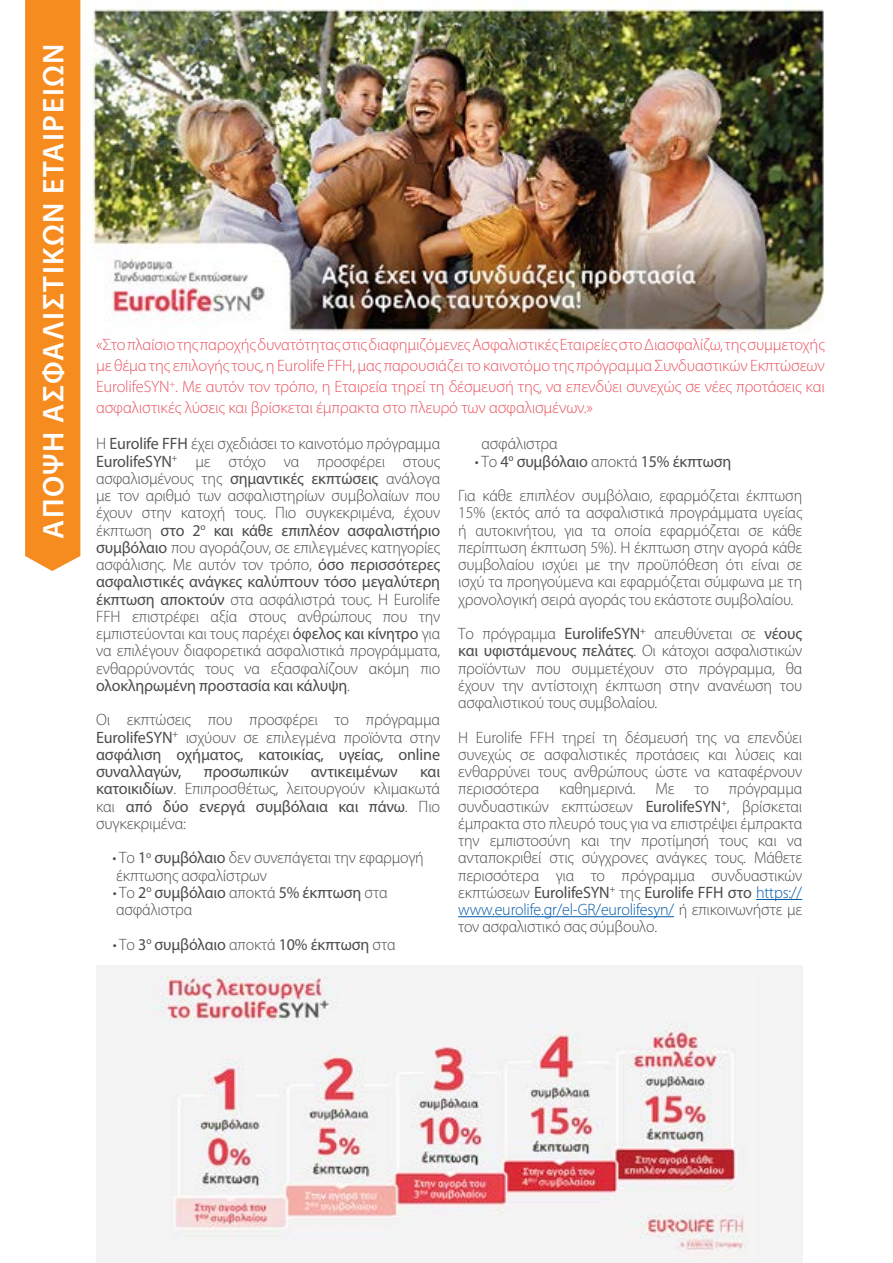
<style>
.page{position:relative;width:893px;height:1263px;background:#fff}
.page>*{position:absolute;margin:0;border:0;box-sizing:border-box;transform-origin:0 0}
.t1{font:600 30px "Myriad Pro";letter-spacing:.05em;color:#fff}
.t2{font:300 16.5px/17.2px "Myriad Pro";letter-spacing:-.01em;color:#4b4c4d;text-align:justify}
.t3{font:300 16.5px/21px "Myriad Pro";letter-spacing:-.01em;color:#e95561;text-align:justify}
.t4{font:16.5px "Myriad Pro";letter-spacing:-.01em;color:#4b4c4d}
.s1{font-weight:400}
.s2{font-weight:300}
.s3{color:#015aaa}
</style>
<div class="page">
<div style="left:96px;top:965px;width:706px;height:298px;background:#f3f3f3"></div>
<img style="left:86px;top:0;width:739px;height:333px">
<div style="left:25px;top:0;width:55px;height:571px;background:#f68b1f"></div>
<hr style="left:756px;top:899px;width:46px;height:1px;background:#015aaa">
<hr style="left:458px;top:916px;width:216px;height:1px;background:#015aaa">
<img style="left:157px;top:976px;width:590px;height:275px">
<p class="t1" style="left:34px;top:539px;width:497px;rotate:-90deg">ΆΠΟΨΗ ΑΣΦΑΛΙΣΤΙΚΏΝ ΕΤΑΙΡΕΙΩΝ</p>
<p class="t3" style="left:96px;top:334px;width:730px">«Στο πλαίσιο της παροχής δυνατότητας στις διαφημιζόμενες Ασφαλιστικές Εταιρείες στο Διασφαλίζω, της συμμετοχής με θέμα της επιλογής τους, η Eurolife FFH, μας παρουσιάζει το καινοτόμο της πρόγραμμα Συνδυαστικών Εκπτώσεων EurolifeSYN<sup>+</sup>. Με αυτόν τον τρόπο, η Εταιρεία τηρεί τη δέσμευσή της, να επενδύει συνεχώς σε νέες προτάσεις και ασφαλιστικές λύσεις και βρίσκεται έμπρακτα στο πλευρό των ασφαλισμένων.»</p>
<p class="t2" style="left:96px;top:435px;width:346px">H <span class="s1">Eurolife FFH</span> έχει σχεδιάσει το καινοτόμο πρόγραμμα <span class="s1">EurolifeSYN</span><sup>+</sup> με στόχο να προσφέρει στους ασφαλισμένους της <span class="s1">σημαντικές εκπτώσεις</span> ανάλογα με τον αριθμό των ασφαλιστηρίων συμβολαίων που έχουν στην κατοχή τους. Πιο συγκεκριμένα, έχουν έκπτωση <span class="s1">στο 2</span><sup>ο</sup> <span class="s1">και κάθε επιπλέον ασφαλιστήριο συμβόλαιο</span> που αγοράζουν, σε επιλεγμένες κατηγορίες ασφάλισης. Με αυτόν τον τρόπο, <span class="s1">όσο περισσότερες ασφαλιστικές ανάγκες καλύπτουν τόσο μεγαλύτερη έκπτωση αποκτούν</span> στα ασφάλιστρά τους. H Eurolife FFH επιστρέφει αξία στους ανθρώπους που την εμπιστεύονται και τους παρέχει <span class="s1">όφελος και κίνητρο</span> για να επιλέγουν διαφορετικά ασφαλιστικά προγράμματα, ενθαρρύνοντάς τους να εξασφαλίζουν ακόμη πιο <span class="s1">ολοκληρωμένη προστασία και κάλυψη</span>.</p>
<p class="t2" style="left:96px;top:711px;width:346px">Οι εκπτώσεις που προσφέρει το πρόγραμμα <span class="s1">EurolifeSYN</span><sup>+</sup> ισχύουν σε επιλεγμένα προϊόντα στην <span class="s1">ασφάλιση οχήματος, κατοικίας, υγείας, online συναλλαγών,</span></p>
<p class="t4" style="left:204px;top:761px;width:86px">προσωπικών</p>
<p class="t4" style="left:311px;top:761px;width:88px">αντικειμένων</p>
<p class="t2" style="left:96px;top:763px;width:346px;text-indent:324px"><span class="s1">και κατοικιδίων</span>. Επιπροσθέτως, λειτουργούν κλιμακωτά και <span class="s1">από δύο ενεργά συμβόλαια και πάνω</span>. Πιο συγκεκριμένα:</p>
<p class="t2" style="left:113px;top:849px;width:313px">• Το <span class="s1">1</span><sup>ο</sup> <span class="s1">συμβόλαιο</span> δεν συνεπάγεται την εφαρμογή έκπτωσης ασφαλίστρων</p>
<p class="t2" style="left:113px;top:883px;width:276px">• Το <span class="s1">2</span><sup>ο</sup> <span class="s1">συμβόλαιο</span> αποκτά <span class="s1">5% έκπτωση</span> στα ασφάλιστρα</p>
<p class="t4" style="left:113px;top:934px;width:284px"><span class="s2">• Το</span> 3<sup>ο</sup> συμβόλαιο <span class="s2">αποκτά</span> 10% έκπτωση <span class="s2">στα</span></p>
<p class="t2" style="left:482px;top:435px;width:78px">ασφάλιστρα</p>
<p class="t4" style="left:475px;top:451px;width:258px"><span class="s2">• Το</span> 4<sup>ο</sup> συμβόλαιο <span class="s2">αποκτά</span> 15% έκπτωση</p>
<p class="t2" style="left:458px;top:487px;width:346px">Για κάθε επιπλέον συμβόλαιο, εφαρμόζεται έκπτωση 15% (εκτός από τα ασφαλιστικά προγράμματα υγείας ή αυτοκινήτου, για τα οποία εφαρμόζεται σε κάθε περίπτωση έκπτωση 5%). Η έκπτωση στην αγορά κάθε συμβολαίου ισχύει με την προϋπόθεση ότι είναι σε ισχύ τα προηγούμενα και εφαρμόζεται σύμφωνα με τη χρονολογική σειρά αγοράς του εκάστοτε συμβολαίου.</p>
<p class="t2" style="left:458px;top:625px;width:346px">Το πρόγραμμα <span class="s1">EurolifeSYN</span><sup>+</sup> απευθύνεται σε <span class="s1">νέους και υφιστάμενους πελάτες</span>. Οι κάτοχοι ασφαλιστικών προϊόντων που συμμετέχουν στο πρόγραμμα, θα έχουν την αντίστοιχη έκπτωση στην ανανέωση του ασφαλιστικού τους συμβολαίου.</p>
<p class="t2" style="left:458px;top:728px;width:346px">Η Eurolife FFH τηρεί τη δέσμευσή της να επενδύει συνεχώς σε ασφαλιστικές προτάσεις και λύσεις και ενθαρρύνει τους ανθρώπους ώστε να καταφέρνουν περισσότερα καθημερινά. Με το πρόγραμμα συνδυαστικών εκπτώσεων <span class="s1">EurolifeSYN</span><sup>+</sup>, βρίσκεται έμπρακτα στο πλευρό τους για να επιστρέψει έμπρακτα την εμπιστοσύνη και την προτίμησή τους και να ανταποκριθεί στις σύγχρονες ανάγκες τους. Μάθετε περισσότερα για το πρόγραμμα συνδυαστικών εκπτώσεων <span class="s1">EurolifeSYN</span><sup>+</sup> της <span class="s1">Eurolife FFH στο</span> <span class="s3">https:// www.eurolife.gr/el-GR/eurolifesyn/</span> ή επικοινωνήστε με τον ασφαλιστικό σας σύμβουλο.</p>
</div>
